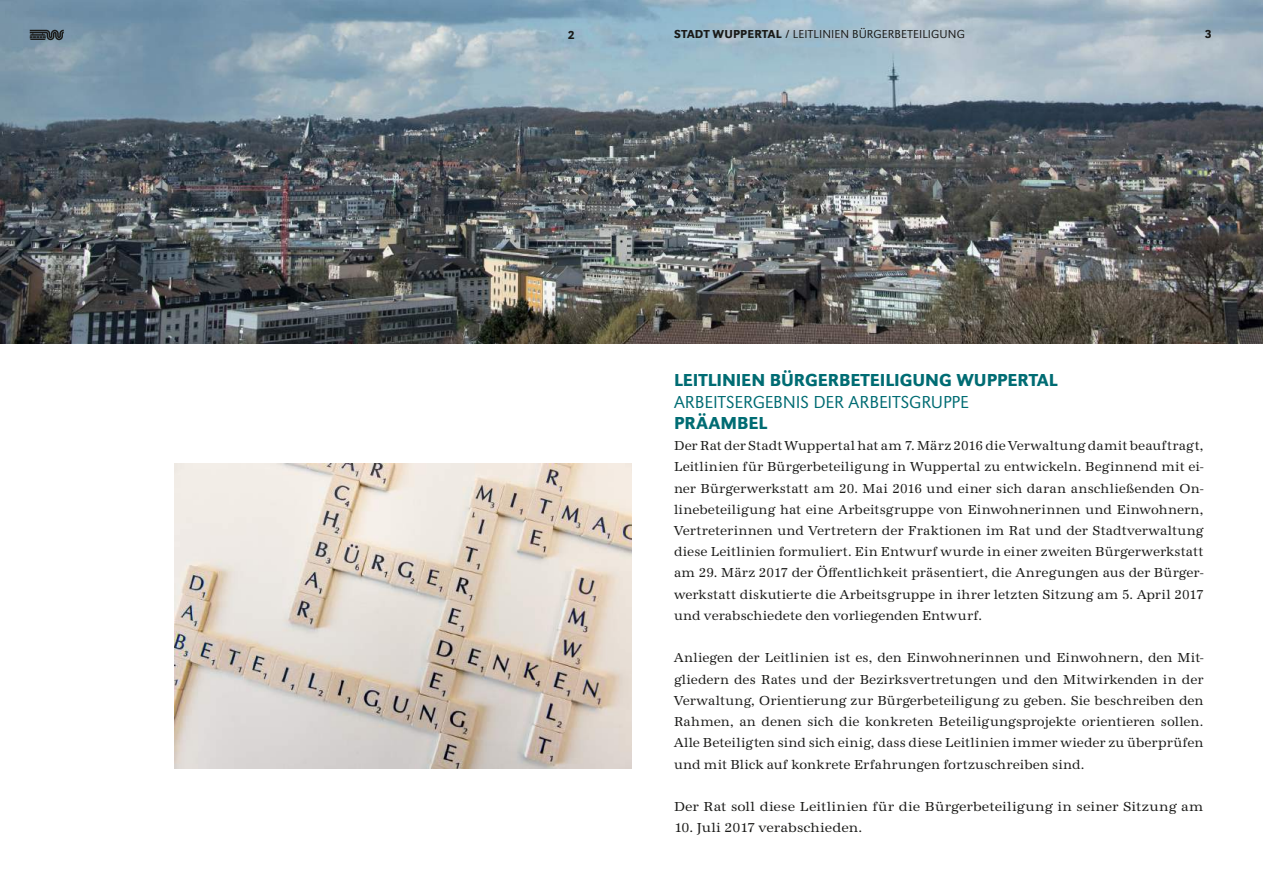
<style>
.page{position:relative;width:1263px;height:893px;background:#fff}
.page>*{position:absolute;margin:0;border:0;box-sizing:border-box;transform-origin:0 0}
.t1{font:500 18px "URW Grotesk";letter-spacing:-.005em;color:#006c73}
.t2{font:300 18px "URW Grotesk";letter-spacing:-.01em;color:#006c73}
.t3{font:13.5px/21.3px "URW Antiqua";letter-spacing:.005em;color:#1a1a18;text-align:justify}
.t4{font:300 12px "URW Grotesk";letter-spacing:.005em;color:#1a1a18}
.t5{font:500 12px "URW Grotesk";color:#1a1a18}
.s1{font-weight:500}
</style>
<div class="page">
<img style="left:0;top:0;width:1263px;height:344px">
<svg style="left:30px;top:30px;width:34px;height:10px"></svg>
<img style="left:174px;top:463px;width:457px;height:305px">
<p class="t5" style="left:568px;top:28px;width:8px">2</p>
<p class="t4" style="left:674px;top:27px;width:292px"><span class="s1">STADT WUPPERTAL /</span> LEITLINIEN BÜRGERBETEILIGUNG</p>
<p class="t5" style="left:1205px;top:27px;width:8px">3</p>
<h1 class="t1" style="left:674px;top:370px;width:385px">LEITLINIEN BÜRGERBETEILIGUNG WUPPERTAL</h1>
<h1 class="t2" style="left:674px;top:391px;width:296px">ARBEITSERGEBNIS DER ARBEITSGRUPPE</h1>
<h1 class="t1" style="left:674px;top:412px;width:95px">PRÄAMBEL</h1>
<p class="t3" style="left:674px;top:435px;width:531px">Der Rat der Stadt Wuppertal hat am 7. März 2016 die Verwaltung damit beauftragt, Leitlinien für Bürgerbeteiligung in Wuppertal zu entwickeln. Beginnend mit ei&shy;ner Bürgerwerkstatt am 20. Mai 2016 und einer sich daran anschließenden On&shy;linebeteiligung hat eine Arbeitsgruppe von Einwohnerinnen und Einwohnern, Vertreterinnen und Vertretern der Fraktionen im Rat und der Stadtverwaltung diese Leitlinien formuliert. Ein Entwurf wurde in einer zweiten Bürgerwerkstatt am 29. März 2017 der Öffentlichkeit präsentiert, die Anregungen aus der Bürger&shy;werkstatt diskutierte die Arbeitsgruppe in ihrer letzten Sitzung am 5. April 2017 und verabschiedete den vorliegenden Entwurf.</p>
<p class="t3" style="left:674px;top:647px;width:531px">Anliegen der Leitlinien ist es, den Einwohnerinnen und Einwohnern, den Mit&shy;gliedern des Rates und der Bezirksvertretungen und den Mitwirkenden in der Verwaltung, Orientierung zur Bürgerbeteiligung zu geben. Sie beschreiben den Rahmen, an denen sich die konkreten Beteiligungsprojekte orientieren sollen.<br>Alle Beteiligten sind sich einig, dass diese Leitlinien immer wieder zu überprüfen und mit Blick auf konkrete Erfahrungen fortzuschreiben sind.</p>
<p class="t3" style="left:674px;top:796px;width:531px">Der Rat soll diese Leitlinien für die Bürgerbeteiligung in seiner Sitzung am</p>
<p class="t3" style="left:674px;top:817px;width:190px">10. Juli 2017 verabschieden.</p>
</div>
